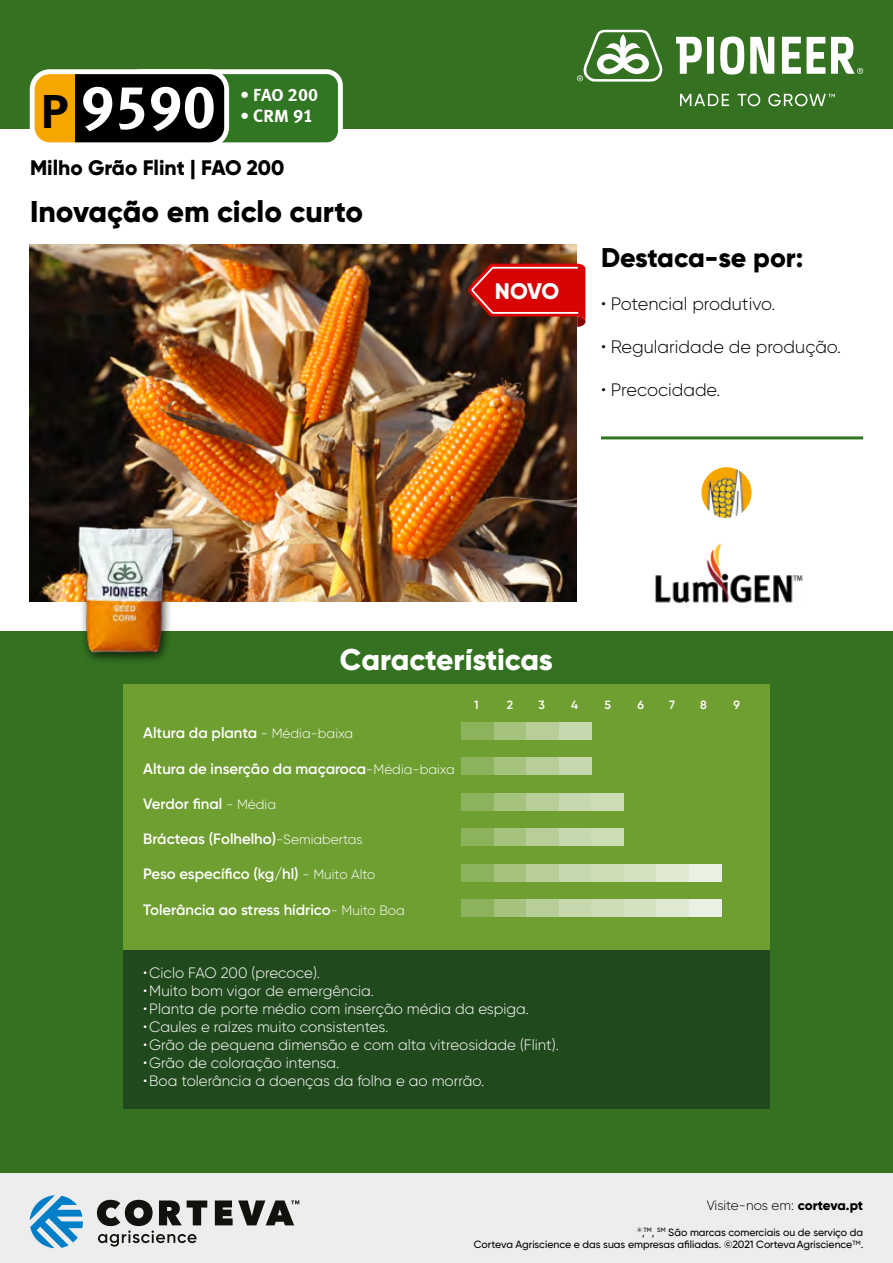
<style>
.page{position:relative;width:893px;height:1263px;background:#fff}
.page>*{position:absolute;margin:0;border:0;box-sizing:border-box;transform-origin:0 0}
.t1{font:60.6px "Meta Bold LF";color:#fff}
.t2{font:49.05px "Meta Bold LF";color:#000}
.t3{font:800 30px "Gilroy";color:#000}
.t4{font:800 30px "Gilroy";letter-spacing:-.005em;color:#fff}
.t5{font:800 27px "Gilroy";letter-spacing:-.01em;color:#000}
.t6{font:800 22.5px "Gilroy";color:#fff}
.t7{font:800 21px "Gilroy";color:#000}
.t8{font:300 18px "Gilroy";color:#000}
.t9{font:18px "Meta Bold LF";letter-spacing:.005em;color:#fff}
.t10{font:300 15px "Gilroy";color:#fff}
.t11{font:600 15px "Gilroy";color:#fff}
.t12{font:300 13.5px "Gilroy";letter-spacing:-.005em;color:#000}
.t13{font:600 12px "Gilroy";color:#fff}
.t14{font:500 10.5px/12.6px "Gilroy";color:#000;text-align:right}
.s1{font-weight:300;font-size:13.5px}
.s2{font-weight:800}
</style>
<div class="page">
<div style="left:0;top:0;width:893px;height:129px;background:#347121"></div>
<svg style="left:807px;top:37px;width:18px;height:37px"></svg>
<svg style="left:676px;top:37px;width:26px;height:37px"></svg>
<div style="left:707px;top:37px;width:7px;height:37px;background:#fff"></div>
<svg style="left:720px;top:36px;width:24px;height:39px"></svg>
<svg style="left:750px;top:37px;width:24px;height:37px"></svg>
<svg style="left:782px;top:37px;width:19px;height:37px"></svg>
<svg style="left:831px;top:37px;width:32px;height:37px"></svg>
<svg style="left:577px;top:30px;width:86px;height:52px"></svg>
<svg style="left:680px;top:94px;width:155px;height:12px"></svg>
<img style="left:700px;top:466px;width:53px;height:53px;border-radius:27px">
<div style="left:699px;top:464px;width:55px;height:57px;border:3px solid #fff;border-radius:50%"></div>
<img style="left:30px;top:245px;width:547px;height:357px">
<div style="left:0;top:631px;width:893px;height:547px;background:#347121"></div>
<hr style="left:601px;top:436px;width:262px;height:3px;background:#317622">
<img style="left:655px;top:543px;width:148px;height:61px">
<div style="left:71px;top:521px;width:113px;height:144px;background:#000;opacity:.75"></div>
<img style="left:67px;top:515px;width:113px;height:147px">
<div style="left:123px;top:684px;width:647px;height:266px;background:#6f9e31"></div>
<div style="left:123px;top:950px;width:647px;height:158px;background:#21491e"></div>
<div style="left:462px;top:722px;width:32px;height:17px;background:#8db25c"></div>
<div style="left:462px;top:758px;width:32px;height:17px;background:#8db25c"></div>
<div style="left:462px;top:793px;width:32px;height:17px;background:#8db25c"></div>
<div style="left:462px;top:829px;width:32px;height:17px;background:#8db25c"></div>
<div style="left:462px;top:864px;width:32px;height:17px;background:#8db25c"></div>
<div style="left:462px;top:900px;width:32px;height:17px;background:#8db25c"></div>
<div style="left:494px;top:722px;width:33px;height:17px;background:#a5c37f"></div>
<div style="left:494px;top:758px;width:33px;height:17px;background:#a5c37f"></div>
<div style="left:494px;top:793px;width:33px;height:17px;background:#a5c37f"></div>
<div style="left:494px;top:829px;width:33px;height:17px;background:#a5c37f"></div>
<div style="left:494px;top:864px;width:33px;height:17px;background:#a5c37f"></div>
<div style="left:494px;top:900px;width:33px;height:17px;background:#a5c37f"></div>
<div style="left:527px;top:722px;width:32px;height:17px;background:#b7ce98"></div>
<div style="left:527px;top:758px;width:32px;height:17px;background:#b7ce98"></div>
<div style="left:527px;top:793px;width:32px;height:17px;background:#b7ce98"></div>
<div style="left:527px;top:829px;width:32px;height:17px;background:#b7ce98"></div>
<div style="left:527px;top:864px;width:32px;height:17px;background:#b7ce98"></div>
<div style="left:527px;top:900px;width:32px;height:17px;background:#b7ce98"></div>
<div style="left:559px;top:722px;width:32px;height:17px;background:#c6d8ad"></div>
<div style="left:559px;top:758px;width:32px;height:17px;background:#c6d8ad"></div>
<div style="left:559px;top:793px;width:32px;height:17px;background:#c6d8ad"></div>
<div style="left:559px;top:829px;width:32px;height:17px;background:#c6d8ad"></div>
<div style="left:559px;top:864px;width:32px;height:17px;background:#c6d8ad"></div>
<div style="left:559px;top:900px;width:32px;height:17px;background:#c6d8ad"></div>
<div style="left:591px;top:793px;width:33px;height:17px;background:#ccddb6"></div>
<div style="left:591px;top:829px;width:33px;height:17px;background:#ccddb6"></div>
<div style="left:591px;top:864px;width:33px;height:17px;background:#ccddb6"></div>
<div style="left:591px;top:900px;width:33px;height:17px;background:#ccddb6"></div>
<div style="left:624px;top:900px;width:33px;height:17px;background:#d4e2c1"></div>
<div style="left:657px;top:900px;width:32px;height:17px;background:#dfe9d1"></div>
<div style="left:127px;top:72px;width:213px;height:73px;background:#317622;border-radius:14px"></div>
<div style="left:124px;top:69px;width:219px;height:78px;border:5px solid #fff;border-radius:14px"></div>
<div style="left:32px;top:72px;width:195px;height:73px;background:#f7a600;border-radius:18px"></div>
<div style="left:75px;top:72px;width:152px;height:73px;background:#000"></div>
<div style="left:30px;top:69px;width:199px;height:78px;border:5px solid #fff;border-radius:18px"></div>
<div style="left:624px;top:864px;width:33px;height:17px;background:#d4e2c1"></div>
<div style="left:657px;top:864px;width:32px;height:17px;background:#dfe9d1"></div>
<div style="left:689px;top:864px;width:33px;height:17px;background:#ebf1e2"></div>
<div style="left:689px;top:900px;width:33px;height:17px;background:#ebf1e2"></div>
<svg style="left:468px;top:264px;width:117px;height:63px;background:#b81b17"></svg>
<div style="left:0;top:1174px;width:893px;height:89px;background:#ededed"></div>
<svg style="left:30px;top:1195px;width:53px;height:53px"></svg>
<svg style="left:215px;top:1200px;width:84px;height:25px"></svg>
<svg style="left:97px;top:1200px;width:110px;height:46px"></svg>
<h2 class="t2" style="left:41px;top:82px;width:29px">P</h2>
<h1 class="t1" style="left:81px;top:71px;width:137px">9590</h1>
<p class="t9" style="left:240px;top:84px;width:79px">• FAO 200</p>
<p class="t9" style="left:240px;top:105px;width:74px">• CRM 91</p>
<h3 class="t7" style="left:30px;top:155px;width:256px">Milho Grão Flint | FAO 200</h3>
<h3 class="t3" style="left:30px;top:192px;width:335px">Inovação em ciclo curto</h3>
<h3 class="t6" style="left:495px;top:277px;width:66px">NOVO</h3>
<h3 class="t5" style="left:601px;top:240px;width:204px">Destaca-se por:</h3>
<p class="t8" style="left:601px;top:292px;width:176px">• Potencial produtivo.</p>
<p class="t8" style="left:601px;top:336px;width:242px">• Regularidade de produção.</p>
<p class="t8" style="left:601px;top:379px;width:121px">• Precocidade.</p>
<h3 class="t4" style="left:340px;top:641px;width:215px">Características</h3>
<p class="t11" style="left:143px;top:724px;width:211px">Altura da planta <span class="s1">- Média-baixa</span></p>
<p class="t11" style="left:143px;top:759px;width:313px">Altura de inserção da maçaroca<span class="s1">-Média-baixa</span></p>
<p class="t11" style="left:143px;top:794px;width:134px">Verdor final <span class="s1">- Média</span></p>
<p class="t11" style="left:143px;top:829px;width:221px">Brácteas (Folhelho)<span class="s1">-Semiabertas</span></p>
<p class="t11" style="left:143px;top:865px;width:234px">Peso específico (kg/hl) <span class="s1">- Muito Alto</span></p>
<p class="t11" style="left:143px;top:900px;width:263px">Tolerância ao stress hídrico<span class="s1">- Muito Boa</span></p>
<p class="t13" style="left:474px;top:698px;width:6px">1</p>
<p class="t13" style="left:507px;top:698px;width:8px">2</p>
<p class="t13" style="left:538px;top:698px;width:8px">3</p>
<p class="t13" style="left:571px;top:698px;width:8px">4</p>
<p class="t13" style="left:604px;top:698px;width:8px">5</p>
<p class="t13" style="left:637px;top:698px;width:8px">6</p>
<p class="t13" style="left:669px;top:698px;width:7px">7</p>
<p class="t13" style="left:700px;top:698px;width:8px">8</p>
<p class="t13" style="left:733px;top:698px;width:8px">9</p>
<p class="t10" style="left:143px;top:964px;width:178px">•Ciclo FAO 200 (precoce).</p>
<p class="t10" style="left:143px;top:982px;width:232px">•Muito bom vigor de emergência.</p>
<p class="t10" style="left:143px;top:1000px;width:387px">•Planta de porte médio com inserção média da espiga.</p>
<p class="t10" style="left:143px;top:1018px;width:247px">•Caules e raízes muito consistentes.</p>
<p class="t10" style="left:143px;top:1036px;width:417px">•Grão de pequena dimensão e com alta vitreosidade (Flint).</p>
<p class="t10" style="left:143px;top:1054px;width:198px">•Grão de coloração intensa.</p>
<p class="t10" style="left:143px;top:1072px;width:342px">•Boa tolerância a doenças da folha e ao morrão.</p>
<p class="t12" style="left:707px;top:1197px;width:158px">Visite-nos em: <span class="s2">corteva.pt</span></p>
<p class="t14" style="left:474px;top:1225px;width:391px"><sup>®</sup>,<sup>TM</sup>, <sup>SM</sup> São marcas comerciais ou de serviço da<br>Corteva Agriscience e das suas empresas afiliadas. ©2021 CortevaAgriscience<sup>TM</sup>.</p>
</div>
